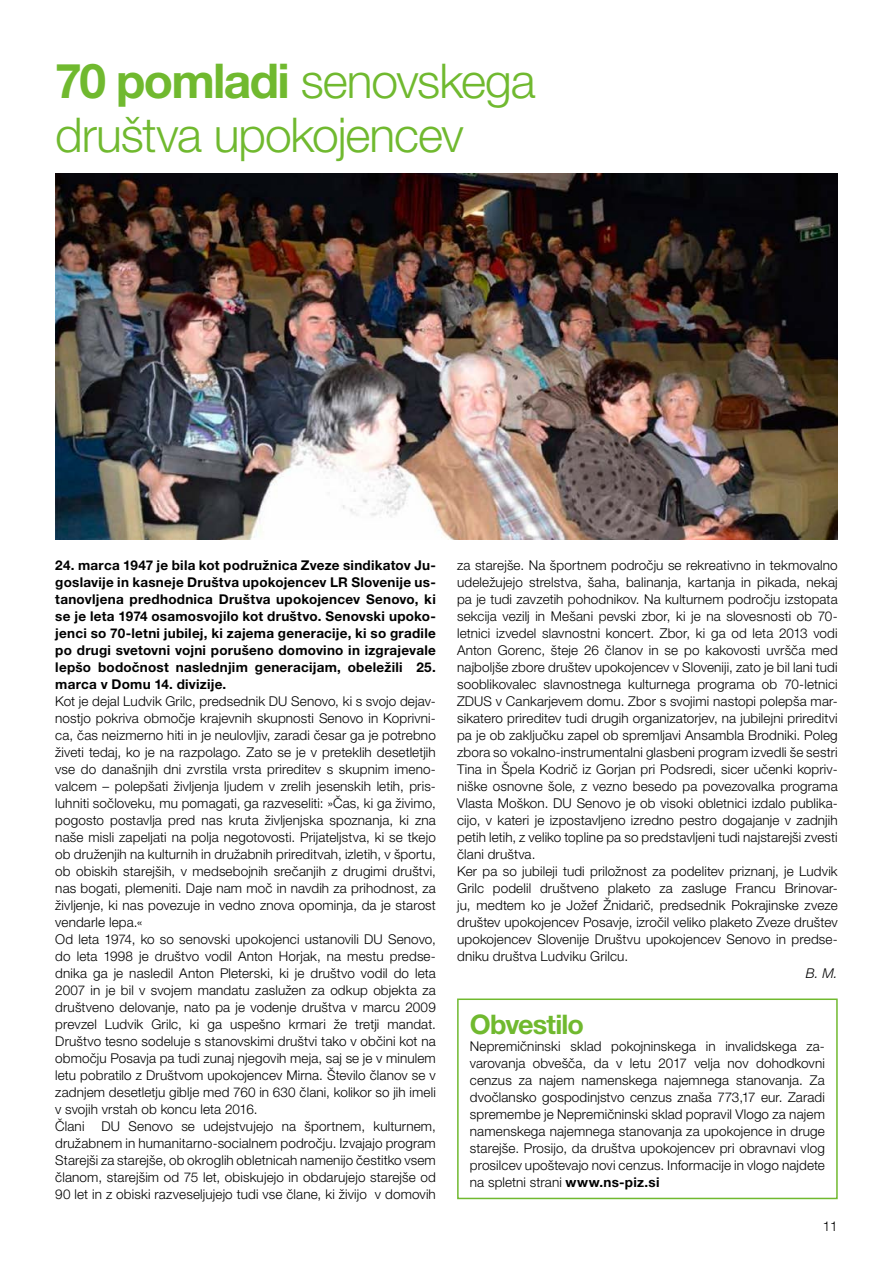
<style>
.page{position:relative;width:893px;height:1263px;background:#fff}
.page>*{position:absolute;margin:0;border:0;box-sizing:border-box;transform-origin:0 0}
.t1{font:300 48px/54px "Helvetica Neue LT Pro";letter-spacing:-.025em;color:#70b92f}
.t2{font:700 27px "Helvetica Neue LT Pro";letter-spacing:-.035em;color:#70b92f}
.t3{font:300 13.5px/17px "Helvetica Neue LT Pro";letter-spacing:.01em;color:#000}
.t4{font:700 13.5px/17px "Helvetica Neue LT Pro";letter-spacing:.02em;color:#000;text-align:justify}
.t5{font:italic 300 13.5px "Helvetica Neue LT Pro";color:#000}
.s1{font-weight:700}
</style>
<div class="page">
<img style="left:55px;top:173px;width:783px;height:366px">
<div style="left:457px;top:998px;width:381px;height:201px;border:2px solid #70b92f"></div>
<h1 class="t1" style="left:55px;top:53px;width:482px"><span class="s1">70 pomladi</span> senovskega društva upokojencev</h1>
<p class="t4" style="left:55px;top:557px;width:382px">24. marca 1947 je bila kot podružnica Zveze sindikatov Ju&shy;goslavije in kasneje Društva upokojencev LR Slovenije us&shy;tanovljena predhodnica Društva upokojencev Senovo, ki se je leta 1974 osamosvojilo kot društvo. Senovski upoko&shy;jenci so 70-letni jubilej, ki zajema generacije, ki so gradile po drugi svetovni vojni porušeno domovino in izgrajevale lepšo bodočnost naslednjim generacijam, obeležili 25. marca v Domu 14. divizije.</p>
<p class="t3" style="left:55px;top:693px;width:382px">Kot je dejal Ludvik Grilc, predsednik DU Senovo, ki s svojo dejav&shy;nostjo pokriva območje krajevnih skupnosti Senovo in Koprivni&shy;ca, čas neizmerno hiti in je neulovljiv, zaradi česar ga je potrebno živeti tedaj, ko je na razpolago. Zato se je v preteklih desetletjih vse do današnjih dni zvrstila vrsta prireditev s skupnim imeno&shy;valcem – polepšati življenja ljudem v zrelih jesenskih letih, pris&shy;luhniti sočloveku, mu pomagati, ga razveseliti: »Čas, ki ga živimo, pogosto postavlja pred nas kruta življenjska spoznanja, ki zna naše misli zapeljati na polja negotovosti. Prijateljstva, ki se tkejo ob druženjih na kulturnih in družabnih prireditvah, izletih, v športu, ob obiskih starejših, v medsebojnih srečanjih z drugimi društvi, nas bogati, plemeniti. Daje nam moč in navdih za prihodnost, za življenje, ki nas povezuje in vedno znova opominja, da je starost vendarle lepa.«<br>Od leta 1974, ko so senovski upokojenci ustanovili DU Senovo, do leta 1998 je društvo vodil Anton Horjak, na mestu predse&shy;dnika ga je nasledil Anton Pleterski, ki je društvo vodil do leta 2007 in je bil v svojem mandatu zaslužen za odkup objekta za društveno delovanje, nato pa je vodenje društva v marcu 2009 prevzel Ludvik Grilc, ki ga uspešno krmari že tretji mandat.<br>Društvo tesno sodeluje s stanovskimi društvi tako v občini kot na območju Posavja pa tudi zunaj njegovih meja, saj se je v minulem letu pobratilo z Društvom upokojencev Mirna. Število članov se v zadnjem desetletju giblje med 760 in 630 člani, kolikor so jih imeli v svojih vrstah ob koncu leta 2016.<br>Člani</p>
<p class="t3" style="left:55px;top:1118px;width:382px;text-align:justify;text-indent:46px">DU Senovo se udejstvujejo na športnem, kulturnem, družabnem in humanitarno-socialnem področju. Izvajajo program Starejši za starejše, ob okroglih obletnicah namenijo čestitko vsem članom, starejšim od 75 let, obiskujejo in obdarujejo starejše od 90 let in z obiski razveseljujejo tudi vse člane, ki živijo v domovih</p>
<p class="t3" style="left:457px;top:557px;width:382px">za starejše. Na športnem področju se rekreativno in tekmovalno udeležujejo strelstva, šaha, balinanja, kartanja in pikada, nekaj pa je tudi zavzetih pohodnikov. Na kulturnem področju izstopata sekcija vezilj in Mešani pevski zbor, ki je na slovesnosti ob 70- letnici izvedel slavnostni koncert. Zbor, ki ga od leta 2013 vodi Anton Gorenc, šteje 26 članov in se po kakovosti uvršča med najboljše zbore društev upokojencev v Sloveniji, zato je bil lani tudi sooblikovalec slavnostnega kulturnega programa ob 70-letnici ZDUS v Cankarjevem domu. Zbor s svojimi nastopi polepša mar&shy;sikatero prireditev tudi drugih organizatorjev, na jubilejni prireditvi pa je ob zaključku zapel ob spremljavi Ansambla Brodniki. Poleg zbora so vokalno-instrumentalni glasbeni program izvedli še sestri Tina in Špela Kodrič iz Gorjan pri Podsredi, sicer učenki kopriv&shy;niške osnovne šole, z vezno besedo pa povezovalka programa Vlasta Moškon. DU Senovo je ob visoki obletnici izdalo publika&shy;cijo, v kateri je izpostavljeno izredno pestro dogajanje v zadnjih petih letih, z veliko topline pa so predstavljeni tudi najstarejši zvesti člani društva.<br>Ker pa so jubileji tudi priložnost za podelitev priznanj, je Ludvik Grilc podelil društveno plaketo za zasluge Francu Brinovar&shy;ju, medtem ko je Jožef Žnidarič, predsednik Pokrajinske zveze društev upokojencev Posavje, izročil veliko plaketo Zveze društev upokojencev Slovenije Društvu upokojencev Senovo in predse&shy;dniku društva Ludviku Grilcu.</p>
<p class="t5" style="left:806px;top:965px;width:33px">B. M.</p>
<h2 class="t2" style="left:470px;top:1007px;width:116px">Obvestilo</h2>
<p class="t3" style="left:470px;top:1037px;width:357px;text-align:justify">Nepremičninski sklad pokojninskega in invalidskega za&shy;varovanja obvešča, da v letu 2017 velja nov dohodkovni cenzus za najem namenskega najemnega stanovanja. Za dvočlansko gospodinjstvo cenzus znaša 773,17 eur. Zaradi spremembe je Nepremičninski sklad popravil Vlogo za najem namenskega najemnega stanovanja za upokojence in druge starejše. Prosijo, da društva upokojencev pri obravnavi vlog prosilcev upoštevajo novi cenzus. Informacije in vlogo najdete na spletni strani <span class="s1">www.ns-piz.si</span></p>
<p class="t3" style="left:823px;top:1217px;width:17px">11</p>
</div>
